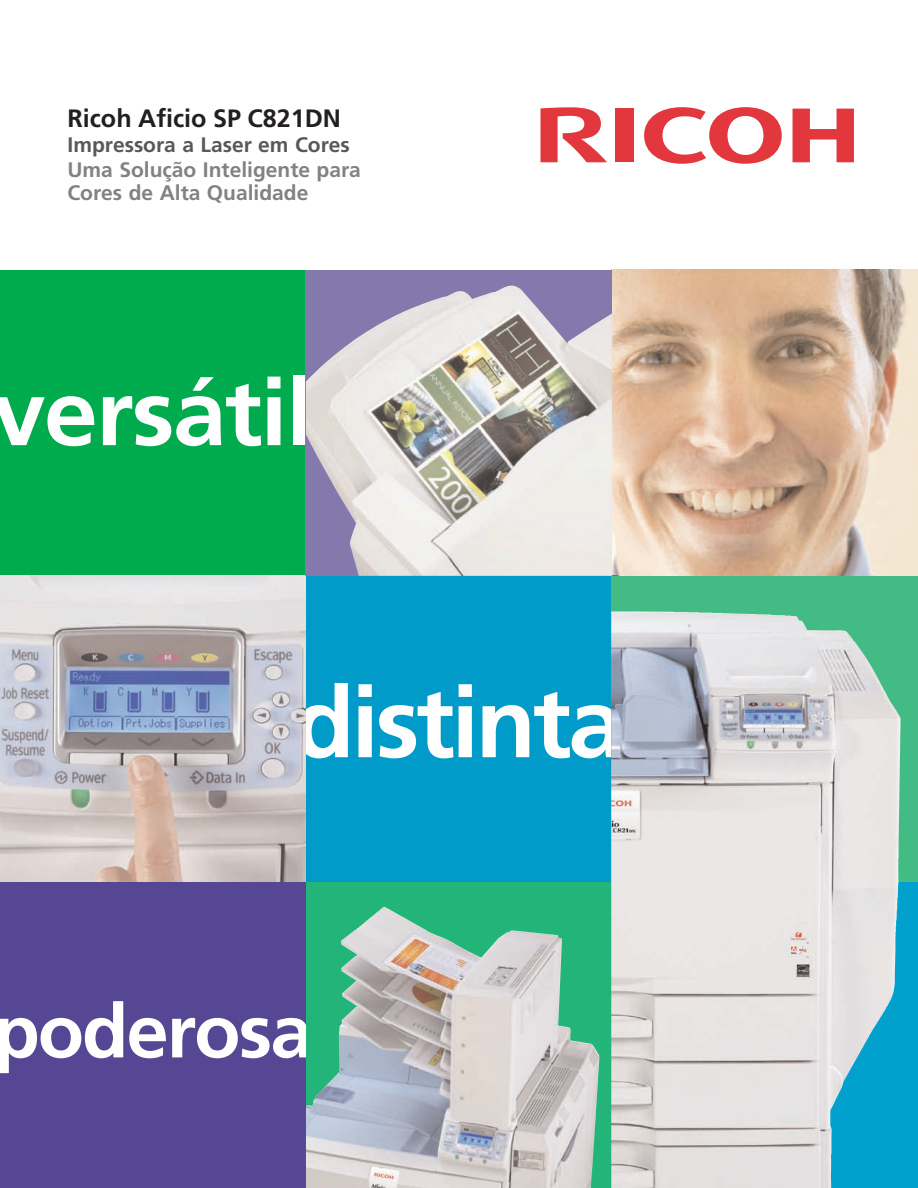
<style>
.page{position:relative;width:918px;height:1188px;background:#fff}
.page>*{position:absolute;margin:0;border:0;box-sizing:border-box;transform-origin:0 0}
.t1{font:700 99px "Frutiger";letter-spacing:-.035em;color:#fff}
.t2{font:700 93px "Frutiger";letter-spacing:-.02em;color:#fff;scale:1.04 1}
.t3{font:700 75px "Frutiger";letter-spacing:-.025em;color:#fff}
.t4{font:700 25.2px "Frutiger";color:#231f20}
.t5{font:700 21px/23.4px "Frutiger";color:#808285}
.t6{font:700 21px "Frutiger";color:#57585a}
</style>
<div class="page">
<img style="left:612px;top:270px;width:306px;height:306px">
<div style="left:0;top:270px;width:306px;height:306px;background:#00ab4d"></div>
<div style="left:306px;top:576px;width:312px;height:307px;background:#009bc8"></div>
<img style="left:0;top:576px;width:306px;height:306px">
<svg style="left:618px;top:882px;width:300px;height:306px;background:#9fcbd7"></svg>
<svg style="left:612px;top:576px;width:306px;height:306px;background:#6bc09d"></svg>
<div style="left:306px;top:270px;width:306px;height:306px;background:#8479ad"></div>
<img style="left:306px;top:285px;width:306px;height:291px">
<div style="left:0;top:882px;width:306px;height:306px;background:#554793"></div>
<div style="left:306px;top:882px;width:312px;height:306px;background:#22b479"></div>
<img style="left:306px;top:907px;width:293px;height:281px">
<img style="left:637px;top:611px;width:264px;height:454px">
<svg style="left:644px;top:107px;width:138px;height:57px"></svg>
<svg style="left:793px;top:109px;width:61px;height:53px"></svg>
<div style="left:615px;top:109px;width:19px;height:53px;background:#e1373d"></div>
<svg style="left:541px;top:107px;width:66px;height:55px"></svg>
<p class="t4" style="left:68px;top:108px;width:275px">Ricoh Aficio SP C821DN</p>
<p class="t6" style="left:68px;top:133px;width:284px">Impressora a Laser em Cores</p>
<p class="t5" style="left:68px;top:158px;width:295px">Uma Solução Inteligente para<br>Cores de Alta Qualidade</p>
<h2 class="t2" style="left:-8px;top:358px;width:310px">versátil</h2>
<h1 class="t1" style="left:294px;top:665px;width:330px">distinta</h1>
<h3 class="t3" style="left:-7px;top:987px;width:320px">poderosa</h3>
</div>
